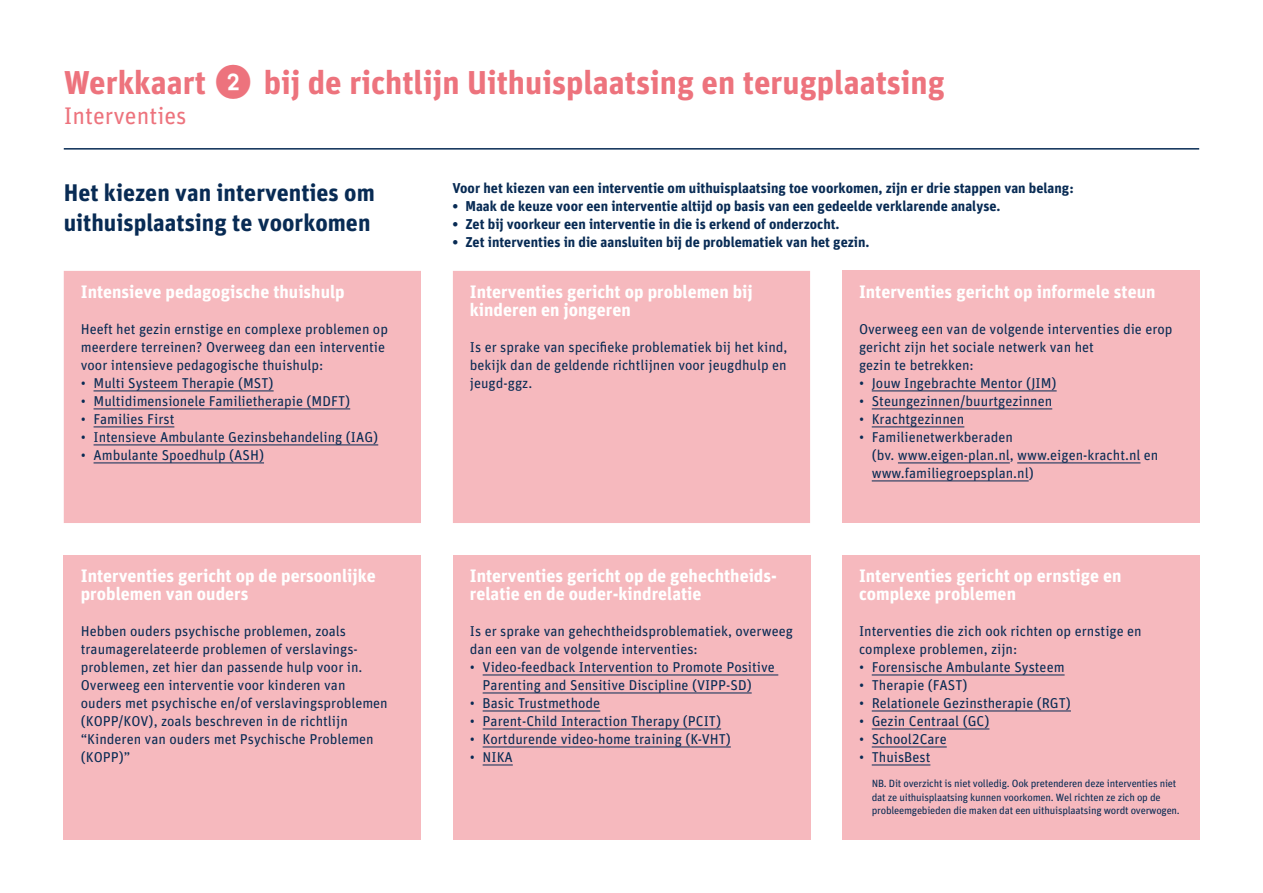
<style>
.page{position:relative;width:1263px;height:893px;background:#fff}
.page>*{position:absolute;margin:0;border:0;box-sizing:border-box;transform-origin:0 0}
.t1{font:700 33px "FF Unit Pro";color:#ed737d}
.t2{font:700 24px/30px "FF Unit Pro";color:#082b54}
.t3{font:24px "FF Unit Pro";color:#ed737d}
.t4{font:700 18px/18px "FF Unit Pro";color:#fff}
.t5{font:14.25px/18px "FF Unit Pro";color:#082b54}
.t6{font:700 14.25px "FF Unit Pro";color:#082b54}
.t7{font:10.5px/13.5px "FF Unit Pro";letter-spacing:-.02em;color:#082b54}
.s1{font-family:"Neutrif Studio";font-size:45px}
</style>
<div class="page">
<hr style="left:64px;top:148px;width:1135px;height:2px;background:#082b54">
<div style="left:64px;top:271px;width:357px;height:252px;background:#f6b9be"></div>
<hr style="left:94px;top:391px;width:180px;height:1px;background:#082b54">
<hr style="left:94px;top:409px;width:256px;height:1px;background:#082b54">
<hr style="left:94px;top:427px;width:80px;height:1px;background:#082b54">
<hr style="left:94px;top:445px;width:284px;height:1px;background:#082b54">
<hr style="left:94px;top:463px;width:170px;height:1px;background:#082b54">
<div style="left:453px;top:271px;width:357px;height:252px;background:#f6b9be"></div>
<div style="left:64px;top:555px;width:357px;height:285px;background:#f6b9be"></div>
<div style="left:453px;top:555px;width:357px;height:285px;background:#f6b9be"></div>
<hr style="left:483px;top:675px;width:295px;height:1px;background:#082b54">
<hr style="left:483px;top:693px;width:269px;height:1px;background:#082b54">
<hr style="left:483px;top:711px;width:117px;height:1px;background:#082b54">
<hr style="left:483px;top:729px;width:238px;height:1px;background:#082b54">
<hr style="left:483px;top:747px;width:248px;height:1px;background:#082b54">
<hr style="left:483px;top:765px;width:30px;height:1px;background:#082b54">
<div style="left:842px;top:271px;width:357px;height:252px;background:#f6b9be"></div>
<hr style="left:872px;top:391px;width:185px;height:1px;background:#082b54">
<hr style="left:872px;top:409px;width:180px;height:1px;background:#082b54">
<hr style="left:872px;top:427px;width:92px;height:1px;background:#082b54">
<hr style="left:898px;top:463px;width:112px;height:1px;background:#082b54">
<hr style="left:1017px;top:463px;width:123px;height:1px;background:#082b54">
<hr style="left:872px;top:481px;width:157px;height:1px;background:#082b54">
<div style="left:842px;top:555px;width:357px;height:285px;background:#f6b9be"></div>
<hr style="left:872px;top:675px;width:192px;height:1px;background:#082b54">
<hr style="left:872px;top:711px;width:199px;height:1px;background:#082b54">
<hr style="left:872px;top:729px;width:117px;height:1px;background:#082b54">
<hr style="left:872px;top:747px;width:75px;height:1px;background:#082b54">
<hr style="left:872px;top:765px;width:58px;height:1px;background:#082b54">
<h1 class="t1" style="left:64px;top:58px;width:882px">Werkkaart <span class="s1">❷</span> bij de richtlijn Uithuisplaatsing en terugplaatsing</h1>
<h2 class="t3" style="left:64px;top:99px;width:124px">Interventies</h2>
<h2 class="t2" style="left:64px;top:176px;width:313px">Het kiezen van interventies om uithuisplaatsing te voorkomen</h2>
<p class="t4" style="left:81px;top:282px;width:265px">Intensieve pedagogische thuishulp</p>
<p class="t5" style="left:81px;top:319px;width:309px">Heeft het gezin ernstige en complexe problemen op meerdere terreinen? Overweeg dan een interventie voor intensieve pedagogische thuishulp:</p>
<p class="t5" style="left:81px;top:373px;width:194px">• Multi Systeem Therapie (MST)</p>
<p class="t5" style="left:81px;top:391px;width:271px">• Multidimensionele Familietherapie (MDFT)</p>
<p class="t5" style="left:81px;top:409px;width:95px">• Families First</p>
<p class="t5" style="left:81px;top:427px;width:299px">• Intensieve Ambulante Gezinsbehandeling (IAG)</p>
<p class="t5" style="left:81px;top:445px;width:185px">• Ambulante Spoedhulp (ASH)</p>
<p class="t4" style="left:81px;top:566px;width:296px">Interventies gericht op de persoonlijke problemen van ouders</p>
<p class="t5" style="left:81px;top:621px;width:308px">Hebben ouders psychische problemen, zoals traumagerelateerde problemen of verslavings&shy;problemen, zet hier dan passende hulp voor in.<br>Overweeg een interventie voor kinderen van ouders met psychische en/of verslavingsproblemen (KOPP/KOV), zoals beschreven in de richtlijn “Kinderen van ouders met Psychische Problemen (KOPP)”</p>
<p class="t6" style="left:453px;top:177px;width:623px">Voor het kiezen van een interventie om uithuisplaatsing toe voorkomen, zijn er drie stappen van belang:</p>
<p class="t6" style="left:453px;top:195px;width:549px">• Maak de keuze voor een interventie altijd op basis van een gedeelde verklarende analyse.</p>
<p class="t6" style="left:453px;top:213px;width:389px">• Zet bij voorkeur een interventie in die is erkend of onderzocht.</p>
<p class="t6" style="left:453px;top:231px;width:418px">• Zet interventies in die aansluiten bij de problematiek van het gezin.</p>
<p class="t4" style="left:470px;top:282px;width:284px">Interventies gericht op problemen bij kinderen en jongeren</p>
<p class="t5" style="left:470px;top:337px;width:319px;text-align:justify">Is er sprake van specifieke problematiek bij het kind, bekijk dan de geldende richtlijnen voor jeugdhulp en jeugd-ggz.</p>
<p class="t4" style="left:470px;top:566px;width:309px">Interventies gericht op de gehechtheids&shy;relatie en de ouder-kindrelatie</p>
<p class="t5" style="left:470px;top:621px;width:324px">Is er sprake van gehechtheidsproblematiek, overweeg dan een van de volgende interventies:</p>
<p class="t5" style="left:483px;top:657px;width:294px;text-indent:-13px">• Video-feedback Intervention to Promote Positive<br>Parenting and Sensitive Discipline (VIPP-SD)</p>
<p class="t5" style="left:470px;top:693px;width:132px">• Basic Trustmethode</p>
<p class="t5" style="left:470px;top:711px;width:253px">• Parent-Child Interaction Therapy (PCIT)</p>
<p class="t5" style="left:470px;top:729px;width:262px">• Kortdurende video-home training (K-VHT)</p>
<p class="t5" style="left:470px;top:747px;width:44px">• NIKA</p>
<p class="t4" style="left:859px;top:282px;width:298px">Interventies gericht op informele steun</p>
<p class="t5" style="left:859px;top:319px;width:315px">Overweeg een van de volgende interventies die erop gericht zijn het sociale netwerk van het<br>gezin te betrekken:</p>
<p class="t5" style="left:859px;top:373px;width:199px">• Jouw Ingebrachte Mentor (JIM)</p>
<p class="t5" style="left:859px;top:391px;width:195px">• Steungezinnen/buurtgezinnen</p>
<p class="t5" style="left:859px;top:409px;width:107px">• Krachtgezinnen</p>
<p class="t5" style="left:872px;top:427px;width:288px;text-indent:-13px">• Familienetwerkberaden<br>(bv. www.eigen-plan.nl, www.eigen-kracht.nl en www.familiegroepsplan.nl)</p>
<p class="t4" style="left:859px;top:566px;width:264px">Interventies gericht op ernstige en complexe problemen</p>
<p class="t5" style="left:859px;top:621px;width:284px">Interventies die zich ook richten op ernstige en complexe problemen, zijn:</p>
<p class="t5" style="left:859px;top:657px;width:207px">• Forensische Ambulante Systeem</p>
<p class="t5" style="left:859px;top:675px;width:110px">• Therapie (FAST)</p>
<p class="t5" style="left:859px;top:693px;width:213px">• Relationele Gezinstherapie (RGT)</p>
<p class="t5" style="left:859px;top:711px;width:132px">• Gezin Centraal (GC)</p>
<p class="t5" style="left:859px;top:729px;width:89px">• School2Care</p>
<p class="t5" style="left:859px;top:747px;width:73px">• ThuisBest</p>
<p class="t7" style="left:872px;top:777px;width:310px">NB. Dit overzicht is niet volledig. Ook pretenderen deze interventies niet dat ze uithuisplaatsing kunnen voorkomen. Wel richten ze zich op de probleemgebieden die maken dat een uithuisplaatsing wordt overwogen.</p>
</div>
